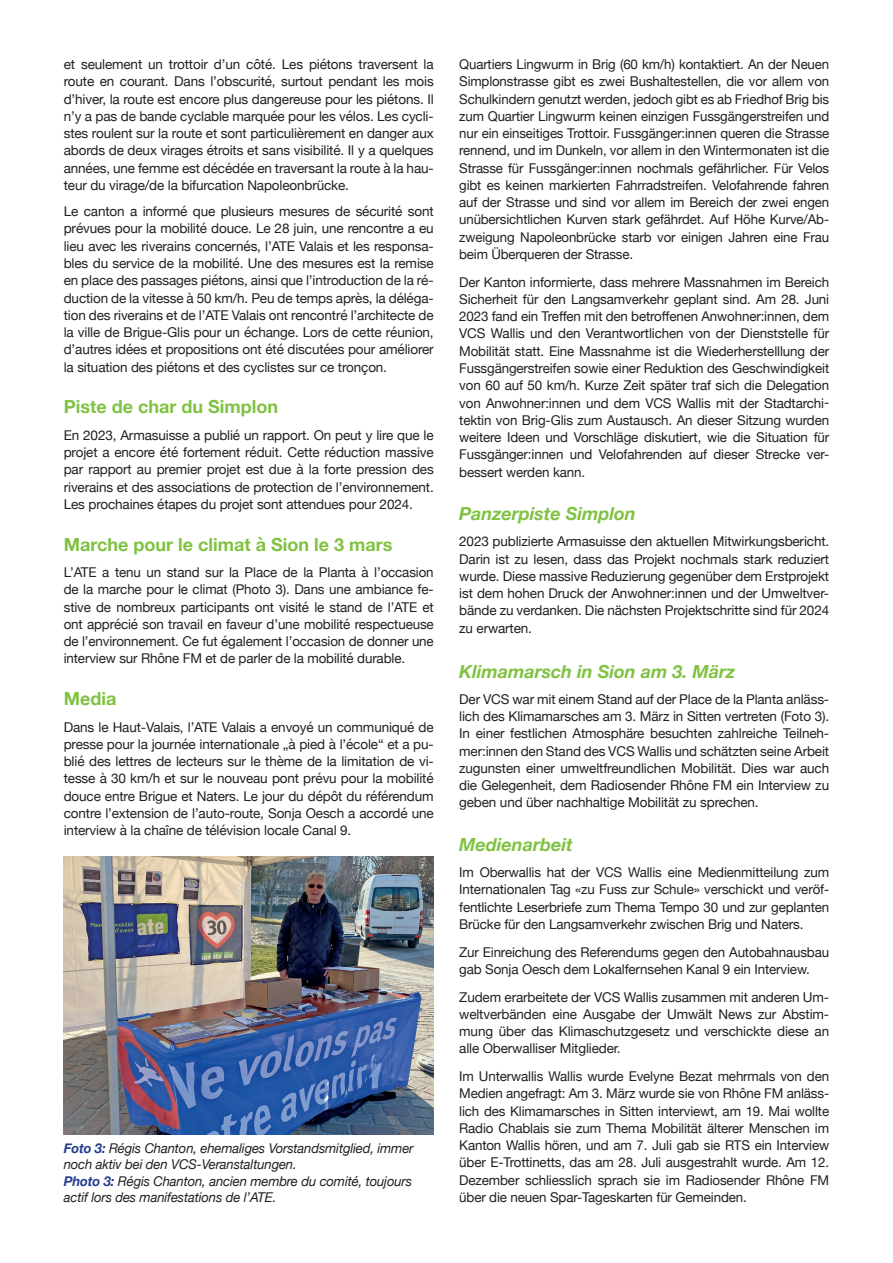
<style>
.page{position:relative;width:893px;height:1263px;background:#fff}
.page>*{position:absolute;margin:0;border:0;box-sizing:border-box;transform-origin:0 0}
.t1{font:italic 700 18px "Helvetica Neue";color:#7fc241}
.t2{font:700 18px "Helvetica Neue";color:#7fc241}
.t3{font:13.5px/17.2px "Helvetica Neue";letter-spacing:-.01em;color:#231f20;text-align:justify}
.t4{font:italic 13.5px/16.5px "Helvetica Neue";letter-spacing:-.01em;color:#231f20}
.s1{font-weight:700;color:#253f8e}
</style>
<div class="page">
<img style="left:64px;top:856px;width:370px;height:278px">
<p class="t3" style="left:64px;top:57px;width:371px">et seulement un trottoir d’un côté. Les piétons traversent la route en courant. Dans l’obscurité, surtout pendant les mois d’hiver, la route est encore plus dangereuse pour les piétons. Il n’y a pas de bande cyclable marquée pour les vélos. Les cycli&shy;stes roulent sur la route et sont particulièrement en danger aux abords de deux virages étroits et sans visibilité. Il y a quelques années, une femme est décédée en traversant la route à la hau&shy;teur du virage/de la bifurcation Napoleonbrücke.</p>
<p class="t3" style="left:64px;top:204px;width:371px">Le canton a informé que plusieurs mesures de sécurité sont prévues pour la mobilité douce. Le 28 juin, une rencontre a eu lieu avec les riverains concernés, l’ATE Valais et les responsa&shy;bles du service de la mobilité. Une des mesures est la remise en place des passages piétons, ainsi que l’introduction de la ré&shy;duction de la vitesse à 50 km/h. Peu de temps après, la déléga&shy;tion des riverains et de l’ATE Valais ont rencontré l’architecte de la ville de Brigue-Glis pour un échange. Lors de cette réunion, d’autres idées et propositions ont été discutées pour améliorer la situation des piétons et des cyclistes sur ce tronçon.</p>
<h1 class="t2" style="left:64px;top:393px;width:216px">Piste de char du Simplon</h1>
<p class="t3" style="left:64px;top:427px;width:371px">En 2023, Armasuisse a publié un rapport. On peut y lire que le projet a encore été fortement réduit. Cette réduction massive par rapport au premier projet est due à la forte pression des riverains et des associations de protection de l’environnement.<br>Les prochaines étapes du projet sont attendues pour 2024.</p>
<h1 class="t2" style="left:64px;top:530px;width:330px">Marche pour le climat à Sion le 3 mars</h1>
<p class="t3" style="left:64px;top:564px;width:371px">L’ATE a tenu un stand sur la Place de la Planta à l’occasion de la marche pour le climat (Photo 3). Dans une ambiance fe&shy;stive de nombreux participants ont visité le stand de l’ATE et ont apprécié son travail en faveur d’une mobilité respectueuse de l’environnement. Ce fut également l’occasion de donner une interview sur Rhône FM et de parler de la mobilité durable.</p>
<h1 class="t2" style="left:64px;top:685px;width:54px">Media</h1>
<p class="t3" style="left:64px;top:719px;width:371px">Dans le Haut-Valais, l’ATE Valais a envoyé un communiqué de presse pour la journée internationale „à pied à l’école“ et a pu&shy;blié des lettres de lecteurs sur le thème de la limitation de vi&shy;tesse à 30 km/h et sur le nouveau pont prévu pour la mobilité douce entre Brigue et Naters. Le jour du dépôt du référendum contre l’extension de l’auto-route, Sonja Oesch a accordé une interview à la chaîne de télévision locale Canal 9.</p>
<p class="t4" style="left:64px;top:1140px;width:351px"><span class="s1">Foto 3:</span> Régis Chanton, ehemaliges Vorstandsmitglied, immer noch aktiv bei den VCS-Veranstaltungen.<br><span class="s1">Photo 3:</span> Régis Chanton, ancien membre du comité, toujours actif lors des manifestations de l’ATE.</p>
<p class="t3" style="left:459px;top:57px;width:371px">Quartiers Lingwurm in Brig (60 km/h) kontaktiert. An der Neuen Simplonstrasse gibt es zwei Bushaltestellen, die vor allem von Schulkindern genutzt werden, jedoch gibt es ab Friedhof Brig bis zum Quartier Lingwurm keinen einzigen Fussgängerstreifen und nur ein einseitiges Trottoir. Fussgänger:innen queren die Strasse rennend, und im Dunkeln, vor allem in den Wintermonaten ist die Strasse für Fussgänger:innen nochmals gefährlicher. Für Velos gibt es keinen markierten Fahrradstreifen. Velofahrende fahren auf der Strasse und sind vor allem im Bereich der zwei engen unübersichtlichen Kurven stark gefährdet. Auf Höhe Kurve/Ab&shy;zweigung Napoleonbrücke starb vor einigen Jahren eine Frau beim Überqueren der Strasse.</p>
<p class="t3" style="left:459px;top:274px;width:371px">Der Kanton informierte, dass mehrere Massnahmen im Bereich Sicherheit für den Langsamverkehr geplant sind. Am 28. Juni 2023 fand ein Treffen mit den betroffenen Anwohner:innen, dem VCS Wallis und den Verantwortlichen von der Dienststelle für Mobilität statt. Eine Massnahme ist die Wiederherstelllung der Fussgängerstreifen sowie einer Reduktion des Geschwindigkeit von 60 auf 50 km/h. Kurze Zeit später traf sich die Delegation von Anwohner:innen und dem VCS Wallis mit der Stadtarchi&shy;tektin von Brig-Glis zum Austausch. An dieser Sitzung wurden weitere Ideen und Vorschläge diskutiert, wie die Situation für Fussgänger:innen und Velofahrenden auf dieser Strecke ver&shy;bessert werden kann.</p>
<h1 class="t1" style="left:459px;top:499px;width:178px">Panzerpiste Simplon</h1>
<p class="t3" style="left:459px;top:534px;width:371px">2023 publizierte Armasuisse den aktuellen Mitwirkungsbericht.<br>Darin ist zu lesen, dass das Projekt nochmals stark reduziert wurde. Diese massive Reduzierung gegenüber dem Erstprojekt ist dem hohen Druck der Anwohner:innen und der Umweltver&shy;bände zu verdanken. Die nächsten Projektschritte sind für 2024 zu erwarten.</p>
<h1 class="t1" style="left:459px;top:657px;width:277px">Klimamarsch in Sion am 3. März</h1>
<p class="t3" style="left:459px;top:691px;width:371px">Der VCS war mit einem Stand auf der Place de la Planta anläss&shy;lich des Klimamarsches am 3. März in Sitten vertreten (Foto 3).<br>In einer festlichen Atmosphäre besuchten zahlreiche Teilneh&shy;mer:innen den Stand des VCS Wallis und schätzten seine Arbeit zugunsten einer umweltfreundlichen Mobilität. Dies war auch die Gelegenheit, dem Radiosender Rhône FM ein Interview zu geben und über nachhaltige Mobilität zu sprechen.</p>
<h1 class="t1" style="left:459px;top:830px;width:115px">Medienarbeit</h1>
<p class="t3" style="left:459px;top:864px;width:371px">Im Oberwallis hat der VCS Wallis eine Medienmitteilung zum Internationalen Tag «zu Fuss zur Schule» verschickt und veröf&shy;fentlichte Leserbriefe zum Thema Tempo 30 und zur geplanten Brücke für den Langsamverkehr zwischen Brig und Naters.</p>
<p class="t3" style="left:459px;top:944px;width:371px">Zur Einreichung des Referendums gegen den Autobahnausbau gab Sonja Oesch dem Lokalfernsehen Kanal 9 ein Interview.</p>
<p class="t3" style="left:459px;top:989px;width:371px">Zudem erarbeitete der VCS Wallis zusammen mit anderen Um&shy;weltverbänden eine Ausgabe der Umwält News zur Abstim&shy;mung über das Klimaschutzgesetz und verschickte diese an alle Oberwalliser Mitglieder.</p>
<p class="t3" style="left:459px;top:1068px;width:371px">Im Unterwallis Wallis wurde Evelyne Bezat mehrmals von den Medien angefragt: Am 3. März wurde sie von Rhône FM anläss&shy;lich des Klimamarsches in Sitten interviewt, am 19. Mai wollte Radio Chablais sie zum Thema Mobilität älterer Menschen im Kanton Wallis hören, und am 7. Juli gab sie RTS ein Interview über E-Trottinetts, das am 28. Juli ausgestrahlt wurde. Am 12.<br>Dezember schliesslich sprach sie im Radiosender Rhône FM über die neuen Spar-Tageskarten für Gemeinden.</p>
</div>
